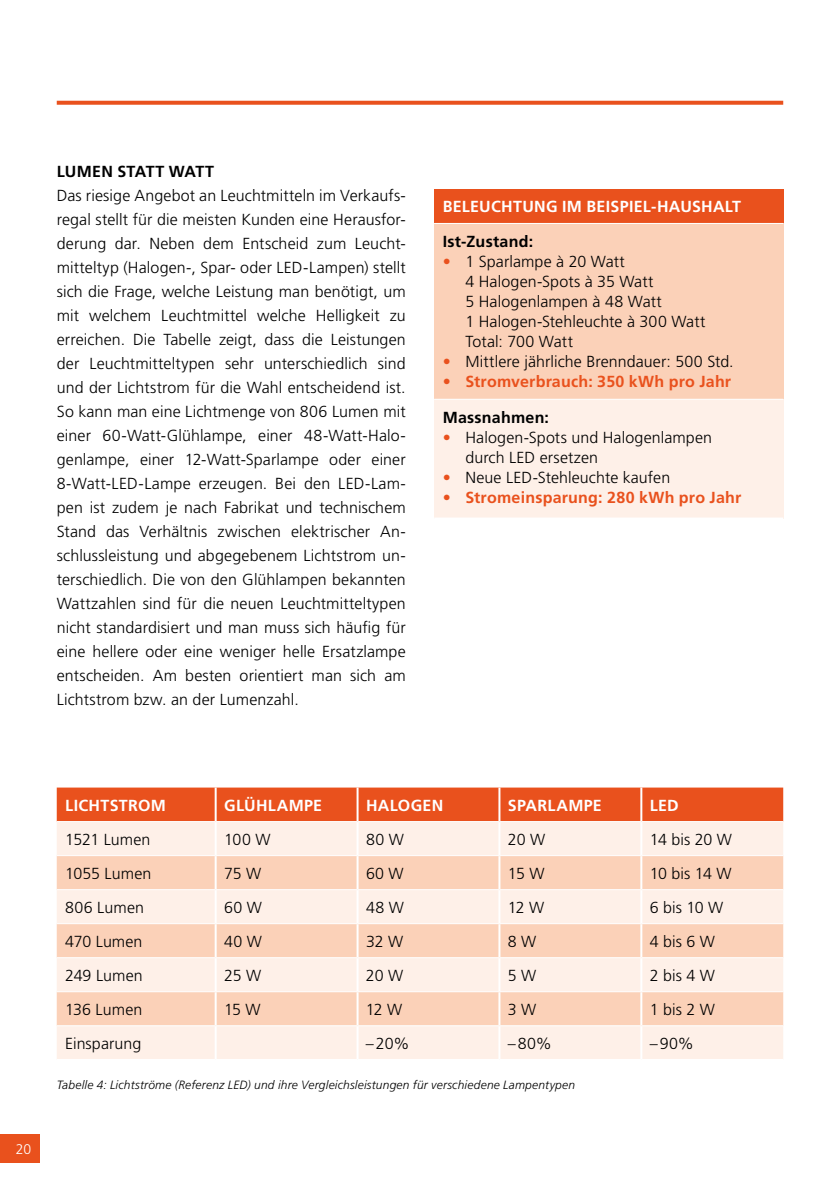
<style>
.page{position:relative;width:840px;height:1191px;background:#fff}
.page>*{position:absolute;margin:0;border:0;box-sizing:border-box;transform-origin:0 0}
.t1{font:300 16px/24px "Frutiger LT Std";letter-spacing:.005em;color:#000}
.t2{font:700 16px "Frutiger LT Std";letter-spacing:.02em;color:#fff}
.t3{font:700 16px "Frutiger LT Std";letter-spacing:.015em;color:#e9511d}
.t4{font:700 16px "Frutiger LT Std";letter-spacing:.015em;color:#000}
.t5{font:300 14px "Frutiger LT Std";color:#fff}
.t6{font:italic 300 12px "Frutiger LT Std";letter-spacing:.015em;color:#000}
.s1{color:#e9511d}
.s2{font-weight:300}
</style>
<div class="page">
<div style="left:0;top:1134px;width:40px;height:28px;background:#e9511d"></div>
<div style="left:57px;top:787px;width:725px;height:34px;background:#e9511d"></div>
<div style="left:57px;top:822px;width:725px;height:237px;background:#fef0e8"></div>
<svg style="left:57px;top:856px;width:725px;height:169px;background:#fcddcb"></svg>
<hr style="left:214px;top:787px;width:2px;height:34px;background:#fff">
<hr style="left:356px;top:787px;width:2px;height:34px;background:#fff">
<hr style="left:498px;top:787px;width:2px;height:34px;background:#fff">
<hr style="left:214px;top:822px;width:2px;height:33px;background:#fff">
<hr style="left:356px;top:822px;width:2px;height:33px;background:#fff">
<hr style="left:498px;top:822px;width:2px;height:33px;background:#fff">
<hr style="left:214px;top:856px;width:2px;height:33px;background:#fff">
<hr style="left:356px;top:856px;width:2px;height:33px;background:#fff">
<hr style="left:498px;top:856px;width:2px;height:33px;background:#fff">
<hr style="left:214px;top:890px;width:2px;height:33px;background:#fff">
<hr style="left:356px;top:890px;width:2px;height:33px;background:#fff">
<hr style="left:498px;top:890px;width:2px;height:33px;background:#fff">
<hr style="left:214px;top:924px;width:2px;height:33px;background:#fff">
<hr style="left:356px;top:924px;width:2px;height:33px;background:#fff">
<hr style="left:498px;top:924px;width:2px;height:33px;background:#fff">
<hr style="left:214px;top:958px;width:2px;height:33px;background:#fff">
<hr style="left:356px;top:958px;width:2px;height:33px;background:#fff">
<hr style="left:498px;top:958px;width:2px;height:33px;background:#fff">
<hr style="left:214px;top:992px;width:2px;height:33px;background:#fff">
<hr style="left:356px;top:992px;width:2px;height:33px;background:#fff">
<hr style="left:498px;top:992px;width:2px;height:33px;background:#fff">
<hr style="left:214px;top:1026px;width:2px;height:33px;background:#fff">
<hr style="left:356px;top:1026px;width:2px;height:33px;background:#fff">
<hr style="left:498px;top:1026px;width:2px;height:33px;background:#fff">
<hr style="left:640px;top:787px;width:2px;height:34px;background:#fff">
<hr style="left:640px;top:822px;width:2px;height:33px;background:#fff">
<hr style="left:640px;top:856px;width:2px;height:33px;background:#fff">
<hr style="left:640px;top:890px;width:2px;height:33px;background:#fff">
<hr style="left:640px;top:924px;width:2px;height:33px;background:#fff">
<hr style="left:640px;top:958px;width:2px;height:33px;background:#fff">
<hr style="left:640px;top:992px;width:2px;height:33px;background:#fff">
<hr style="left:640px;top:1026px;width:2px;height:33px;background:#fff">
<hr style="left:57px;top:855px;width:158px;height:1px;background:#fff">
<hr style="left:215px;top:855px;width:142px;height:1px;background:#fff">
<hr style="left:357px;top:855px;width:142px;height:1px;background:#fff">
<hr style="left:499px;top:855px;width:142px;height:1px;background:#fff">
<hr style="left:641px;top:855px;width:141px;height:1px;background:#fff">
<hr style="left:57px;top:889px;width:158px;height:1px;background:#fff">
<hr style="left:215px;top:889px;width:142px;height:1px;background:#fff">
<hr style="left:357px;top:889px;width:142px;height:1px;background:#fff">
<hr style="left:499px;top:889px;width:142px;height:1px;background:#fff">
<hr style="left:641px;top:889px;width:141px;height:1px;background:#fff">
<hr style="left:57px;top:923px;width:158px;height:1px;background:#fff">
<hr style="left:215px;top:923px;width:142px;height:1px;background:#fff">
<hr style="left:357px;top:923px;width:142px;height:1px;background:#fff">
<hr style="left:499px;top:923px;width:142px;height:1px;background:#fff">
<hr style="left:641px;top:923px;width:141px;height:1px;background:#fff">
<hr style="left:57px;top:957px;width:158px;height:1px;background:#fff">
<hr style="left:215px;top:957px;width:142px;height:1px;background:#fff">
<hr style="left:357px;top:957px;width:142px;height:1px;background:#fff">
<hr style="left:499px;top:957px;width:142px;height:1px;background:#fff">
<hr style="left:641px;top:957px;width:141px;height:1px;background:#fff">
<hr style="left:57px;top:991px;width:158px;height:1px;background:#fff">
<hr style="left:215px;top:991px;width:142px;height:1px;background:#fff">
<hr style="left:357px;top:991px;width:142px;height:1px;background:#fff">
<hr style="left:499px;top:991px;width:142px;height:1px;background:#fff">
<hr style="left:641px;top:991px;width:141px;height:1px;background:#fff">
<hr style="left:57px;top:1025px;width:158px;height:1px;background:#fff">
<hr style="left:215px;top:1025px;width:142px;height:1px;background:#fff">
<hr style="left:357px;top:1025px;width:142px;height:1px;background:#fff">
<hr style="left:499px;top:1025px;width:142px;height:1px;background:#fff">
<hr style="left:641px;top:1025px;width:141px;height:1px;background:#fff">
<div style="left:434px;top:189px;width:348px;height:34px;background:#e9511d"></div>
<div style="left:434px;top:223px;width:348px;height:176px;background:#fbd1b8"></div>
<div style="left:434px;top:399px;width:348px;height:119px;background:#fef0e8"></div>
<hr style="left:434px;top:517px;width:348px;height:2px;background:#fff">
<hr style="left:434px;top:223px;width:348px;height:1px;background:#fff">
<hr style="left:434px;top:399px;width:348px;height:1px;background:#fff">
<svg style="left:57px;top:101px;width:725px;height:4px;background:#ea5c2c"></svg>
<p class="t4" style="left:57px;top:163px;width:159px">LUMEN STATT WATT</p>
<p class="t1" style="left:57px;top:184px;width:350px;text-align:justify">Das riesige Angebot an Leuchtmitteln im Verkaufs&shy;regal stellt für die meisten Kunden eine Herausfor&shy;derung dar. Neben dem Entscheid zum Leucht&shy;mitteltyp (Halogen-, Spar- oder LED-Lampen) stellt sich die Frage, welche Leistung man benötigt, um mit welchem Leuchtmittel welche Helligkeit zu erreichen. Die Tabelle zeigt, dass die Leistungen der Leuchtmitteltypen sehr unterschiedlich sind und der Lichtstrom für die Wahl entscheidend ist.<br>So kann man eine Lichtmenge von 806 Lumen mit einer 60-Watt-Glühlampe, einer 48-Watt-Halo&shy;genlampe, einer 12-Watt-Sparlampe oder einer 8-Watt-LED-Lampe erzeugen. Bei den LED-Lam&shy;pen ist zudem je nach Fabrikat und technischem Stand das Verhältnis zwischen elektrischer An&shy;schlussleistung und abgegebenem Lichtstrom un&shy;terschiedlich. Die von den Glühlampen bekannten Wattzahlen sind für die neuen Leuchtmitteltypen nicht standardisiert und man muss sich häufig für eine hellere oder eine weniger helle Ersatzlampe entscheiden. Am besten orientiert man sich am Lichtstrom bzw. an der Lumenzahl.</p>
<p class="t2" style="left:442px;top:198px;width:300px">BELEUCHTUNG IM BEISPIEL-HAUSHALT</p>
<p class="t4" style="left:442px;top:233px;width:92px">Ist-Zustand:</p>
<p class="t1" style="left:465px;top:252px;width:241px;line-height:20px;text-indent:-23px"><span class="s1">•</span> 1 Sparlampe à 20 Watt<br>4 Halogen-Spots à 35 Watt<br>5 Halogenlampen à 48 Watt<br>1 Halogen-Stehleuchte à 300 Watt<br>Total: 700 Watt</p>
<p class="t1" style="left:442px;top:350px;width:292px"><span class="s1">•</span> Mittlere jährliche Brenndauer: 500 Std.</p>
<p class="t3" style="left:442px;top:373px;width:290px"><span class="s2">•</span> Stromverbrauch: 350 kWh pro Jahr</p>
<p class="t4" style="left:442px;top:408px;width:108px">Massnahmen:</p>
<p class="t1" style="left:465px;top:428px;width:248px;line-height:20px;text-indent:-23px"><span class="s1">•</span> Halogen-Spots und Halogenlampen durch LED ersetzen</p>
<p class="t1" style="left:442px;top:466px;width:229px"><span class="s1">•</span> Neue LED-Stehleuchte kaufen</p>
<p class="t3" style="left:442px;top:488px;width:300px"><span class="s2">•</span> Stromeinsparung: 280 kWh pro Jahr</p>
<p class="t5" style="left:16px;top:1141px;width:17px">20</p>
<p class="t2" style="left:65px;top:796px;width:102px">LICHTSTROM</p>
<p class="t2" style="left:224px;top:796px;width:99px">GLÜHLAMPE</p>
<p class="t2" style="left:366px;top:796px;width:79px">HALOGEN</p>
<p class="t2" style="left:507px;top:796px;width:95px">SPARLAMPE</p>
<p class="t2" style="left:649px;top:796px;width:30px">LED</p>
<p class="t1" style="left:65px;top:828px;width:87px">1521 Lumen</p>
<p class="t1" style="left:224px;top:828px;width:48px">100 W</p>
<p class="t1" style="left:366px;top:828px;width:39px">80 W</p>
<p class="t1" style="left:507px;top:828px;width:39px">20 W</p>
<p class="t1" style="left:649px;top:828px;width:84px">14 bis 20 W</p>
<p class="t1" style="left:65px;top:862px;width:88px">1055 Lumen</p>
<p class="t1" style="left:224px;top:862px;width:39px">75 W</p>
<p class="t1" style="left:366px;top:862px;width:39px">60 W</p>
<p class="t1" style="left:507px;top:862px;width:38px">15 W</p>
<p class="t1" style="left:649px;top:862px;width:83px">10 bis 14 W</p>
<p class="t1" style="left:65px;top:896px;width:80px">806 Lumen</p>
<p class="t1" style="left:224px;top:896px;width:39px">60 W</p>
<p class="t1" style="left:366px;top:896px;width:39px">48 W</p>
<p class="t1" style="left:507px;top:896px;width:38px">12 W</p>
<p class="t1" style="left:649px;top:896px;width:75px">6 bis 10 W</p>
<p class="t1" style="left:65px;top:930px;width:79px">470 Lumen</p>
<p class="t1" style="left:224px;top:930px;width:39px">40 W</p>
<p class="t1" style="left:366px;top:930px;width:39px">32 W</p>
<p class="t1" style="left:507px;top:930px;width:30px">8 W</p>
<p class="t1" style="left:649px;top:930px;width:67px">4 bis 6 W</p>
<p class="t1" style="left:65px;top:964px;width:79px">249 Lumen</p>
<p class="t1" style="left:224px;top:964px;width:39px">25 W</p>
<p class="t1" style="left:366px;top:964px;width:39px">20 W</p>
<p class="t1" style="left:507px;top:964px;width:30px">5 W</p>
<p class="t1" style="left:649px;top:964px;width:67px">2 bis 4 W</p>
<p class="t1" style="left:65px;top:998px;width:79px">136 Lumen</p>
<p class="t1" style="left:224px;top:998px;width:38px">15 W</p>
<p class="t1" style="left:366px;top:998px;width:38px">12 W</p>
<p class="t1" style="left:507px;top:998px;width:30px">3 W</p>
<p class="t1" style="left:649px;top:998px;width:67px">1 bis 2 W</p>
<p class="t1" style="left:65px;top:1032px;width:78px">Einsparung</p>
<p class="t1" style="left:366px;top:1032px;width:45px">– 20%</p>
<p class="t1" style="left:507px;top:1032px;width:46px">– 80%</p>
<p class="t1" style="left:649px;top:1032px;width:46px">– 90%</p>
<p class="t6" style="left:57px;top:1079px;width:519px">Tabelle 4: Lichtströme (Referenz LED) und ihre Vergleichsleistungen für verschiedene Lampentypen</p>
</div>
